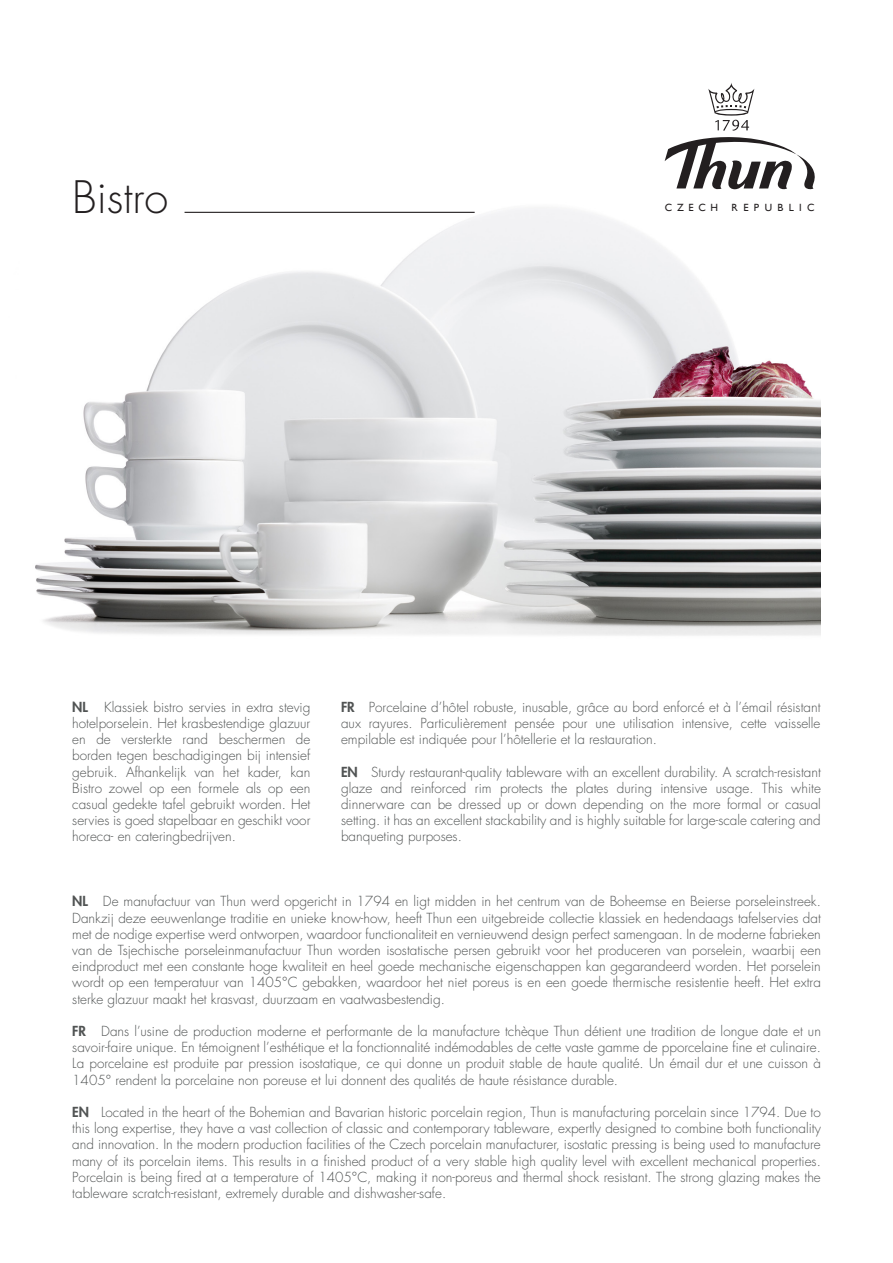
<style>
.page{position:relative;width:893px;height:1263px;background:#fff}
.page>*{position:absolute;margin:0;border:0;box-sizing:border-box;transform-origin:0 0}
.t1{font:300 43.5px "Futura LT";color:#231f20}
.voltekst{font:300 13.5px/16.2px "Futura LT";color:#505353;text-align:justify}
.t2{font:10.5px "Gill Sans";letter-spacing:.515em;color:#231f20}
.s1{font-weight:800}
</style>
<div class="page">
<img style="left:35px;top:160px;width:785px;height:476px">
<hr style="left:185px;top:212px;width:290px;height:1px;background:#231f20">
<svg style="left:665px;top:137px;width:150px;height:52px"></svg>
<svg style="left:708px;top:83px;width:46px;height:48px"></svg>
<p class="t1" style="left:72px;top:171px;width:98px">Bistro</p>
<p class="t2" style="left:665px;top:201px;width:55px">CZECH</p>
<p class="t2" style="left:732px;top:201px;width:85px">REPUBLIC</p>
<p class="voltekst" style="left:72px;top:699px;width:240px"><span class="s1">NL</span> Klassiek bistro servies in extra stevig hotelporselein. Het krasbestendige glazuur en de versterkte rand beschermen de borden tegen beschadigingen bij intensief gebruik. Afhankelijk van het kader, kan Bistro zowel op een formele als op een casual gedekte tafel gebruikt worden. Het servies is goed stapelbaar en geschikt voor horeca- en cateringbedrijven.</p>
<p class="voltekst" style="left:341px;top:699px;width:481px"><span class="s1">FR</span> Porcelaine d’hôtel robuste, inusable, grâce au bord enforcé et à l’émail résistant aux rayures. Particulièrement pensée pour une utilisation intensive, cette vaisselle empilable est indiquée pour l’hôtellerie et la restauration.</p>
<p class="voltekst" style="left:341px;top:764px;width:481px"><span class="s1">EN</span> Sturdy restaurant-quality tableware with an excellent durability. A scratch-resistant glaze and reinforced rim protects the plates during intensive usage. This white dinnerware can be dressed up or down depending on the more formal or casual setting. it has an excellent stackability and is highly suitable for large-scale catering and banqueting purposes.</p>
<p class="voltekst" style="left:72px;top:894px;width:750px"><span class="s1">NL</span> De manufactuur van Thun werd opgericht in 1794 en ligt midden in het centrum van de Boheemse en Beierse porseleinstreek.<br>Dankzij deze eeuwenlange traditie en unieke know-how, heeft Thun een uitgebreide collectie klassiek en hedendaags tafelservies dat met de nodige expertise werd ontworpen, waardoor functionaliteit en vernieuwend design perfect samengaan. In de moderne fabrieken van de Tsjechische porseleinmanufactuur Thun worden isostatische persen gebruikt voor het produceren van porselein, waarbij een eindproduct met een constante hoge kwaliteit en heel goede mechanische eigenschappen kan gegarandeerd worden. Het porselein wordt op een temperatuur van 1405°C gebakken, waardoor het niet poreus is en een goede thermische resistentie heeft. Het extra sterke glazuur maakt het krasvast, duurzaam en vaatwasbestendig.</p>
<p class="voltekst" style="left:72px;top:1023px;width:750px"><span class="s1">FR</span> Dans l’usine de production moderne et performante de la manufacture tchèque Thun détient une tradition de longue date et un savoir-faire unique. En témoignent l’esthétique et la fonctionnalité indémodables de cette vaste gamme de pporcelaine fine et culinaire.<br>La porcelaine est produite par pression isostatique, ce qui donne un produit stable de haute qualité. Un émail dur et une cuisson à 1405° rendent la porcelaine non poreuse et lui donnent des qualités de haute résistance durable.</p>
<p class="voltekst" style="left:72px;top:1104px;width:750px"><span class="s1">EN</span> Located in the heart of the Bohemian and Bavarian historic porcelain region, Thun is manufacturing porcelain since 1794. Due to this long expertise, they have a vast collection of classic and contemporary tableware, expertly designed to combine both functionality and innovation. In the modern production facilities of the Czech porcelain manufacturer, isostatic pressing is being used to manufacture many of its porcelain items. This results in a finished product of a very stable high quality level with excellent mechanical properties.<br>Porcelain is being fired at a temperature of 1405°C, making it non-poreus and thermal shock resistant. The strong glazing makes the tableware scratch-resistant, extremely durable and dishwasher-safe.</p>
</div>
